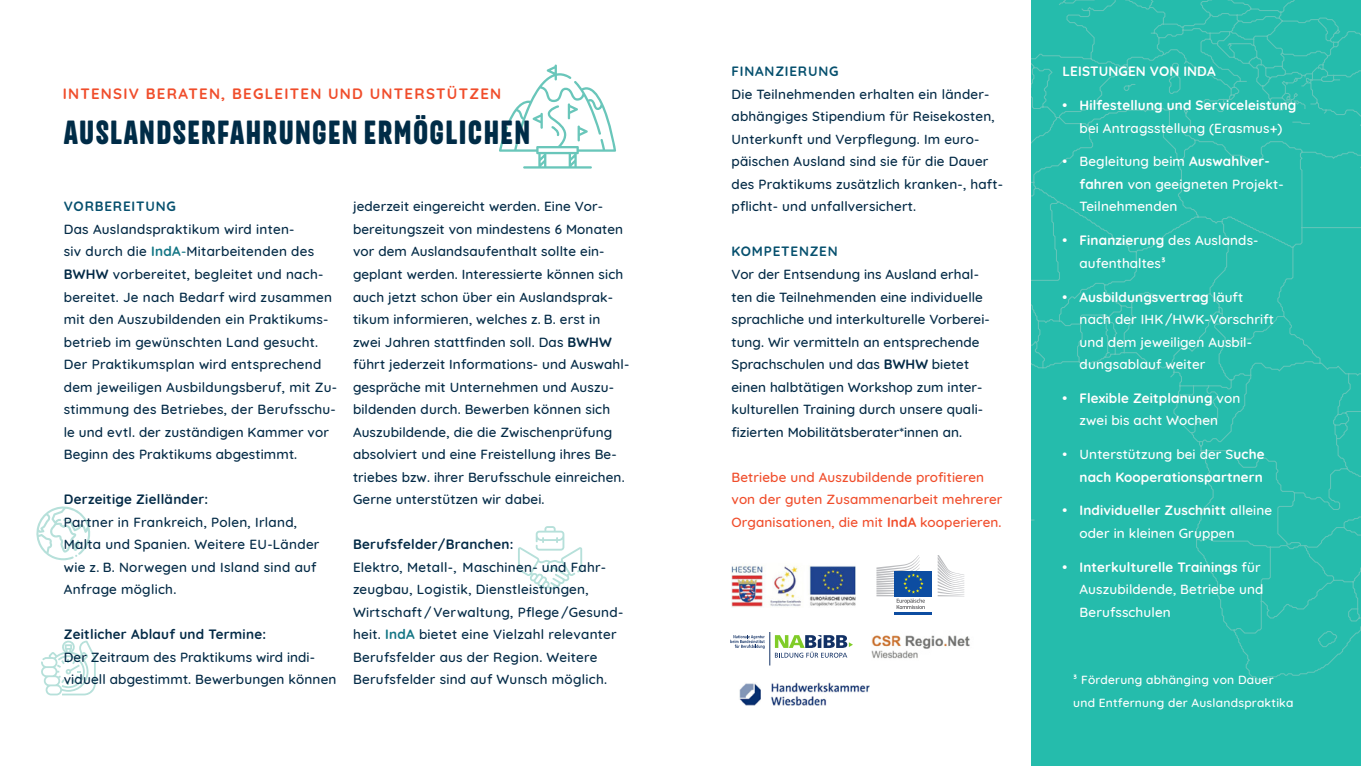
<style>
.page{position:relative;width:1361px;height:766px;background:#fff}
.page>*{position:absolute;margin:0;border:0;box-sizing:border-box;transform-origin:0 0}
.Headline_1__Zeile{font:900 33px "Merlod Norme";letter-spacing:.02em;color:#002c47}
.Headline_1__Zeile-2{font:700 15px "Quicksand";letter-spacing:.085em;color:#f04d2b}
.Motiv{font:500 13.5px/22.5px "Quicksand";letter-spacing:.01em;color:#032a46}
.t1{font:500 13.5px/22.5px "Quicksand";letter-spacing:.01em;color:#fff}
.Zwischenüberschrift{font:700 13.5px/22.5px "Quicksand";letter-spacing:.01em;color:#fff;text-align:center}
.Motiv-2{font:500 13.5px/22.5px "Quicksand";letter-spacing:.01em;color:#f04d2b}
.Zwischenüberschrift-2{font:700 13.5px "Quicksand";letter-spacing:.06em;color:#06506e}
.Motiv-3{font:500 12px/22.5px "Quicksand";letter-spacing:.02em;color:#fff}
.s1{font-weight:700;color:#127584}
.s2{color:#127584}
.s3{font-weight:700}
.s4{font-weight:500}
</style>
<div class="page">
<svg style="left:499px;top:64px;width:117px;height:104px"></svg>
<svg style="left:518px;top:526px;width:64px;height:63px"></svg>
<svg style="left:41px;top:640px;width:55px;height:55px"></svg>
<svg style="left:36px;top:506px;width:55px;height:54px"></svg>
<img style="left:871px;top:635px;width:99px;height:24px">
<svg style="left:730px;top:635px;width:34px;height:13px"></svg>
<hr style="left:769px;top:632px;width:1px;height:33px;background:#123165">
<svg style="left:775px;top:635px;width:78px;height:22px"></svg>
<div style="left:894px;top:571px;width:38px;height:25px;background:#0d4da1"></div>
<hr style="left:894px;top:611px;width:38px;height:3px;background:#0d4da1">
<svg style="left:937px;top:555px;width:27px;height:41px"></svg>
<svg style="left:876px;top:555px;width:49px;height:54px"></svg>
<img style="left:732px;top:565px;width:124px;height:42px">
<div style="left:1031px;top:0;width:330px;height:765px;background:#25bcac"></div>
<img style="left:739px;top:682px;width:131px;height:24px">
<p class="Headline_1__Zeile-2" style="left:63px;top:81px;width:440px">INTENSIV BERATEN, BEGLEITEN UND UNTERSTÜTZEN</p>
<p class="Headline_1__Zeile" style="left:63px;top:111px;width:469px">AUSLANDSERFAHRUNGEN ERMÖGLICHEN</p>
<p class="Zwischenüberschrift-2" style="left:64px;top:195px;width:113px">VORBEREITUNG</p>
<p class="Motiv" style="left:64px;top:216px;width:275px">Das Auslandspraktikum wird inten-<br>siv durch die <span class="s1">IndA</span><span class="s2">-</span>Mitarbeitenden des <span class="s3">BWHW</span> vorbereitet, begleitet und nach&shy;bereitet. Je nach Bedarf wird zusammen mit den Auszubildenden ein Praktikums&shy;betrieb im gewünschten Land gesucht.<br>Der Praktikumsplan wird entsprechend dem jeweiligen Ausbildungsberuf, mit Zu&shy;stimmung des Betriebes, der Berufsschu&shy;le und evtl. der zuständigen Kammer vor Beginn des Praktikums abgestimmt.</p>
<p class="Motiv" style="left:64px;top:486px;width:257px"><span class="s3">Derzeitige Zielländer:<br></span>Partner in Frankreich, Polen, Irland,<br>Malta und Spanien. Weitere EU-Länder wie z. B. Norwegen und Island sind auf<br>Anfrage möglich.</p>
<p class="Motiv" style="left:64px;top:621px;width:274px"><span class="s3">Zeitlicher Ablauf und Termine:<br></span>Der Zeitraum des Praktikums wird indi&shy;viduell abgestimmt. Bewerbungen können</p>
<p class="Motiv" style="left:353px;top:194px;width:278px">jederzeit eingereicht werden. Eine Vor&shy;bereitungszeit von mindestens 6 Monaten vor dem Auslandsaufenthalt sollte ein&shy;geplant werden. Interessierte können sich auch jetzt schon über ein Auslandsprak&shy;tikum informieren, welches z. B. erst in zwei Jahren stattfinden soll. Das <span class="s3">BWHW </span>führt jederzeit Informations- und Auswahl&shy;gespräche mit Unternehmen und Auszu&shy;bildenden durch. Bewerben können sich Auszubildende, die die Zwischenprüfung absolviert und eine Freistellung ihres Be&shy;triebes bzw. ihrer Berufsschule einreichen.<br>Gerne unterstützen wir dabei.</p>
<p class="Motiv" style="left:353px;top:531px;width:272px"><span class="s3">Berufsfelder/Branchen:<br></span>Elektro, Metall-, Maschinen- und Fahr&shy;zeugbau, Logistik, Dienstleistungen, Wirtschaft / Verwaltung, Pflege /Gesund&shy;heit. <span class="s1">IndA</span> bietet eine Vielzahl relevanter Berufsfelder aus der Region. Weitere Berufsfelder sind auf Wunsch möglich.</p>
<p class="Zwischenüberschrift-2" style="left:731px;top:60px;width:108px">FINANZIERUNG</p>
<p class="Motiv" style="left:731px;top:81px;width:273px">Die Teilnehmenden erhalten ein länder&shy;abhängiges Stipendium für Reisekosten, Unterkunft und Verpflegung. Im euro&shy;päischen Ausland sind sie für die Dauer des Praktikums zusätzlich kranken-, haft&shy;pflicht- und unfallversichert.</p>
<p class="Zwischenüberschrift-2" style="left:731px;top:240px;width:108px">KOMPETENZEN</p>
<p class="Motiv" style="left:731px;top:261px;width:260px">Vor der Entsendung ins Ausland erhal&shy;ten die Teilnehmenden eine individuelle sprachliche und interkulturelle Vorberei&shy;tung. Wir vermitteln an entsprechende Sprachschulen und das <span class="s3">BWHW</span> bietet einen halbtätigen Workshop zum inter&shy;kulturellen Training durch unsere quali&shy;fizierten Mobilitätsberater*innen an.</p>
<p class="Motiv-2" style="left:731px;top:464px;width:272px">Betriebe und Auszubildende profitieren von der guten Zusammenarbeit mehrerer<br>Organisationen, die mit <span class="s3">IndA</span> kooperieren.</p>
<p class="Zwischenüberschrift" style="left:1062px;top:59px;width:155px">LEISTUNGEN VON INDA</p>
<p class="Zwischenüberschrift" style="left:1062px;top:93px;width:235px">• Hilfestellung und Serviceleistung <span class="s4">bei Antragsstellung (Erasmus+)</span></p>
<p class="t1" style="left:1079px;top:149px;width:206px;text-indent:-17px">• Begleitung beim <span class="s3">Auswahlver&shy;fahren</span> von geeigneten Projekt-<br>Teilnehmenden</p>
<p class="t1" style="left:1079px;top:228px;width:180px;text-indent:-17px"><span class="s3">• Finanzierung</span> des Auslands&shy;aufenthaltes³</p>
<p class="t1" style="left:1079px;top:284px;width:196px;text-indent:-17px"><span class="s3">• Ausbildungsvertrag</span> läuft nach der IHK /HWK-Vorschrift und dem jeweiligen Ausbil&shy;dungsablauf weiter</p>
<p class="Zwischenüberschrift" style="left:1062px;top:385px;width:179px">• Flexible Zeitplanung <span class="s4">von zwei bis acht Wochen</span></p>
<p class="Zwischenüberschrift" style="left:1062px;top:442px;width:203px;text-align:right"><span class="s4">• Unterstützung bei der S</span>uche nach Kooperationspartnern</p>
<p class="t1" style="left:1079px;top:498px;width:194px;text-indent:-17px"><span class="s3">• Individueller Zuschnitt</span> alleine oder in kleinen Gruppen</p>
<p class="t1" style="left:1079px;top:554px;width:185px;text-indent:-17px"><span class="s3">• Interkulturelle Trainings</span> für<br>Auszubildende, Betriebe und<br>Berufsschulen</p>
<p class="Motiv-3" style="left:1073px;top:667px;width:222px">³ Förderung abhänging von Dauer und Entfernung der Auslandspraktika</p>
</div>
